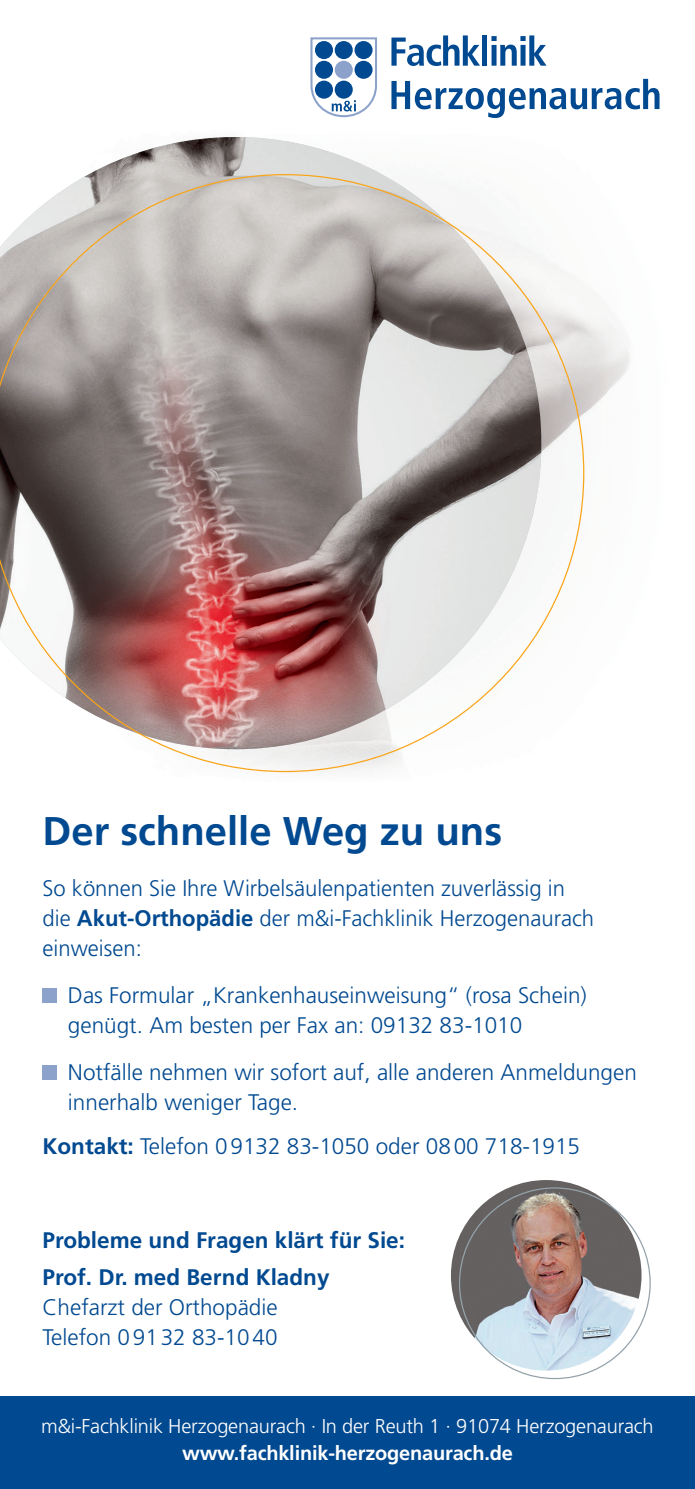
<style>
.page{position:relative;width:695px;height:1489px;background:#fff}
.page>*{position:absolute;margin:0;border:0;box-sizing:border-box;transform-origin:0 0}
.t1{font:700 40px "Frutiger LT Pro";color:#014990}
.t2{font:300 22.5px/30px "Frutiger LT Pro";color:#014990}
.t3{font:700 22.5px/37px "Frutiger LT Pro";color:#014990}
.t4{font:300 20px "Frutiger LT Pro";letter-spacing:-.01em;color:#fff}
.t5{font:700 20px "Frutiger LT Pro";letter-spacing:-.01em;color:#fff}
.s1{font-weight:700}
</style>
<div class="page">
<div style="left:43px;top:988px;width:14px;height:14px;background:#8ca2cb"></div>
<div style="left:43px;top:1065px;width:14px;height:14px;background:#8ca2cb"></div>
<div style="left:0;top:1396px;width:694px;height:92px;background:#014990"></div>
<img style="left:276px;top:318px;width:331px;height:455px">
<img style="left:607px;top:321px;width:23px;height:71px">
<img style="left:89px;top:137px;width:292px;height:37px">
<svg style="left:0;top:174px;width:584px;height:598px"></svg>
<svg style="left:310px;top:37px;width:67px;height:81px"></svg>
<div style="left:315px;top:41px;width:18px;height:18px;background:#014990;border-radius:50%"></div>
<div style="left:334px;top:41px;width:19px;height:18px;background:#014990;border-radius:50%"></div>
<div style="left:354px;top:41px;width:18px;height:18px;background:#014990;border-radius:50%"></div>
<div style="left:315px;top:61px;width:18px;height:18px;background:#014990;border-radius:50%"></div>
<div style="left:315px;top:81px;width:18px;height:18px;background:#014990;border-radius:50%"></div>
<div style="left:334px;top:61px;width:19px;height:18px;background:#8ca2cb;border-radius:50%"></div>
<div style="left:354px;top:61px;width:18px;height:18px;background:#014990;border-radius:50%"></div>
<div style="left:334px;top:81px;width:19px;height:18px;background:#014990;border-radius:50%"></div>
<svg style="left:391px;top:35px;width:89px;height:31px"></svg>
<div style="left:482px;top:35px;width:5px;height:31px;background:#014990"></div>
<svg style="left:491px;top:35px;width:55px;height:31px"></svg>
<svg style="left:391px;top:79px;width:268px;height:39px"></svg>
<img style="left:451px;top:1179px;width:190px;height:191px;border-radius:95px">
<h1 class="t1" style="left:43px;top:807px;width:461px">Der schnelle Weg zu uns</h1>
<p class="t2" style="left:43px;top:873px;width:553px">So können Sie Ihre Wirbelsäulenpatienten zuverlässig in die <span class="s1">Akut-Orthopädie</span> der m&amp;i-Fachklinik Herzogenaurach einweisen:</p>
<p class="t2" style="left:68px;top:980px;width:520px">Das Formular „Krankenhauseinweisung“ (rosa Schein) genügt. Am besten per Fax an: 09132 83-1010</p>
<p class="t2" style="left:68px;top:1056px;width:570px">Notfälle nehmen wir sofort auf, alle anderen Anmeldungen innerhalb weniger Tage.</p>
<p class="t2" style="left:43px;top:1130px;width:539px"><span class="s1">Kontakt:</span> Telefon 0 9132 83-1050 oder 08 00 718-1915</p>
<p class="t3" style="left:43px;top:1221px;width:364px">Probleme und Fragen klärt für Sie:<br>Prof. Dr. med Bernd Kladny</p>
<p class="t2" style="left:43px;top:1291px;width:237px">Chefarzt der Orthopädie<br>Telefon 0 91 32 83-10 40</p>
<p class="t4" style="left:41px;top:1414px;width:614px">m&amp;i-Fachklinik Herzogenaurach · In der Reuth 1 · 91074 Herzogenaurach</p>
<p class="t5" style="left:182px;top:1441px;width:332px">www.fachklinik-herzogenaurach.de</p>
</div>
